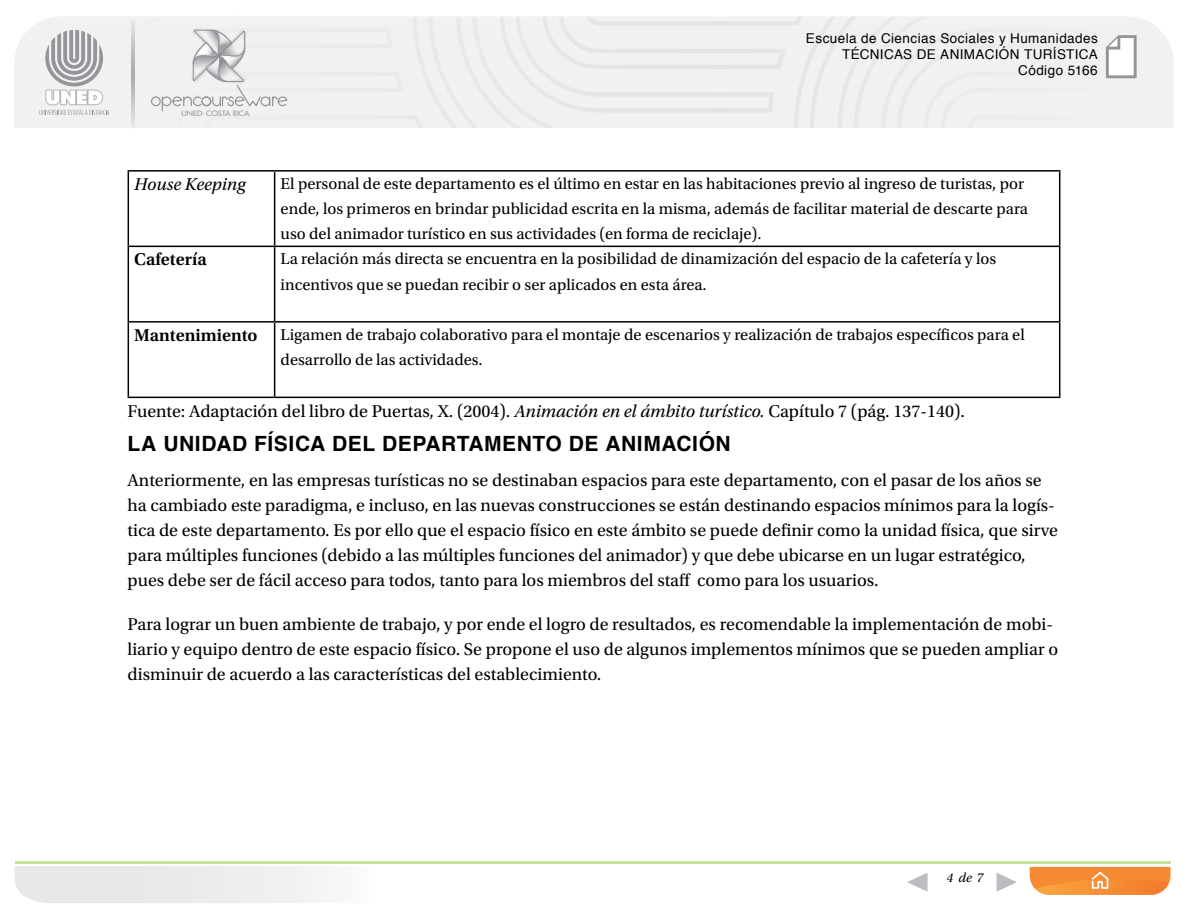
<style>
.page{position:relative;width:1188px;height:918px;background:#fff}
.page>*{position:absolute;margin:0;border:0;box-sizing:border-box;transform-origin:0 0}
.Subtítulo_1{font:700 21px "Helvetica";letter-spacing:.03em;color:#000}
.Texto_corrido{font:18px/25.2px "Utopia Std";color:#000}
.Texto_corrido_en_tab{font:600 18px "Utopia Std";color:#000}
.Texto_corrido_en_tab-2{font:italic 18px "Utopia Std";color:#000}
.Texto_corrido_en_tab-3{font:16.5px/25.2px "Utopia Std";color:#000}
.t1{font:13.5px/16.2px "Helvetica";letter-spacing:.03em;color:#000;text-align:right}
.t2{font:italic 13.5px "Utopia Std";color:#000}
.t3{font:500 7.2px "Futura Std";letter-spacing:-.005em;color:#939598;scale:1.1 1}
.s1{font-style:italic}
</style>
<div class="page">
<svg style="left:15px;top:866px;width:1156px;height:37px"></svg>
<svg style="left:996px;top:873px;width:21px;height:19px"></svg>
<svg style="left:907px;top:873px;width:21px;height:19px"></svg>
<svg style="left:535px;top:16px;width:275px;height:112px"></svg>
<div style="left:135px;top:16px;width:293px;height:112px;background:#f1f1f2"></div>
<svg style="left:428px;top:16px;width:107px;height:112px"></svg>
<svg style="left:1030px;top:867px;width:141px;height:28px;background:#f69342"></svg>
<svg style="left:810px;top:16px;width:364px;height:112px"></svg>
<svg style="left:15px;top:17px;width:117px;height:111px"></svg>
<hr style="left:15px;top:861px;width:1156px;height:3px;background:#8cc63f">
<div style="left:139px;top:16px;width:160px;height:112px;background:#f1f1f2"></div>
<div style="left:162px;top:96px;width:10px;height:10px;border:1px solid #939598;border-radius:50%"></div>
<svg style="left:162px;top:97px;width:1px;height:14px"></svg>
<div style="left:151px;top:96px;width:10px;height:10px;border:1px solid #939598;border-radius:50%"></div>
<div style="left:261px;top:96px;width:9px;height:10px;border:1px solid #939598;border-radius:50%"></div>
<svg style="left:269px;top:96px;width:19px;height:11px"></svg>
<svg style="left:172px;top:30px;width:90px;height:78px"></svg>
<svg style="left:132px;top:17px;width:3px;height:111px"></svg>
<hr style="left:128px;top:170px;width:147px;height:2px;background:#000">
<hr style="left:128px;top:172px;width:1px;height:74px;background:#000">
<hr style="left:275px;top:170px;width:785px;height:2px;background:#000">
<hr style="left:274px;top:172px;width:1px;height:74px;background:#000">
<hr style="left:1059px;top:172px;width:1px;height:74px;background:#000">
<hr style="left:128px;top:246px;width:147px;height:1px;background:#000">
<hr style="left:128px;top:247px;width:1px;height:74px;background:#000">
<hr style="left:275px;top:246px;width:785px;height:1px;background:#000">
<hr style="left:274px;top:247px;width:1px;height:74px;background:#000">
<hr style="left:1059px;top:247px;width:1px;height:74px;background:#000">
<hr style="left:128px;top:321px;width:147px;height:2px;background:#000">
<hr style="left:128px;top:323px;width:1px;height:74px;background:#000">
<hr style="left:275px;top:321px;width:785px;height:2px;background:#000">
<hr style="left:274px;top:323px;width:1px;height:74px;background:#000">
<hr style="left:1059px;top:323px;width:1px;height:74px;background:#000">
<hr style="left:128px;top:397px;width:147px;height:1px;background:#000">
<hr style="left:275px;top:397px;width:785px;height:1px;background:#000">
<p class="t3" style="left:182px;top:109px;width:63px">UNED·COSTA RICA</p>
<p class="t1" style="left:806px;top:30px;width:293px">Escuela de Ciencias Sociales y Humanidades<br>TÉCNICAS DE ANIMACIÓN TURÍSTICA<br>Código 5166</p>
<p class="Texto_corrido_en_tab-2" style="left:134px;top:174px;width:113px">House Keeping</p>
<p class="Texto_corrido_en_tab-3" style="left:281px;top:171px;width:749px">El personal de este departamento es el último en estar en las habitaciones previo al ingreso de turistas, por ende, los primeros en brindar publicidad escrita en la misma, además de facilitar material de descarte para uso del animador turístico en sus actividades (en forma de reciclaje).</p>
<p class="Texto_corrido_en_tab" style="left:134px;top:249px;width:74px">Cafetería</p>
<p class="Texto_corrido_en_tab-3" style="left:281px;top:247px;width:717px">La relación más directa se encuentra en la posibilidad de dinamización del espacio de la cafetería y los incentivos que se puedan recibir o ser aplicados en esta área.</p>
<p class="Texto_corrido_en_tab" style="left:134px;top:325px;width:125px">Mantenimiento</p>
<p class="Texto_corrido_en_tab-3" style="left:281px;top:322px;width:746px">Ligamen de trabajo colaborativo para el montaje de escenarios y realización de trabajos específicos para el desarrollo de las actividades.</p>
<p class="Texto_corrido" style="left:128px;top:399px;width:839px">Fuente: Adaptación del libro de Puertas, X. (2004). <span class="s1">Animación en el ámbito turístico.</span> Capítulo 7 (pág. 137-140).</p>
<p class="Subtítulo_1" style="left:128px;top:427px;width:220px">LA UNIDAD FÍSICA DEL</p>
<p class="Subtítulo_1" style="left:382px;top:427px;width:350px">DEPARTAMENTO DE ANIMACIÓN</p>
<p class="Texto_corrido" style="left:128px;top:468px;width:932px">Anteriormente, en las empresas turísticas no se destinaban espacios para este departamento, con el pasar de los años se ha cambiado este paradigma, e incluso, en las nuevas construcciones se están destinando espacios mínimos para la logís&shy;tica de este departamento. Es por ello que el espacio físico en este ámbito se puede definir como la unidad física, que sirve para múltiples funciones (debido a las múltiples funciones del animador) y que debe ubicarse en un lugar estratégico, pues debe ser de fácil acceso para todos, tanto para los miembros del staff como para los usuarios.</p>
<p class="Texto_corrido" style="left:128px;top:612px;width:932px">Para lograr un buen ambiente de trabajo, y por ende el logro de resultados, es recomendable la implementación de mobi&shy;liario y equipo dentro de este espacio físico. Se propone el uso de algunos implementos mínimos que se pueden ampliar o disminuir de acuerdo a las características del establecimiento.</p>
<p class="t2" style="left:947px;top:871px;width:38px">4de7</p>
</div>
